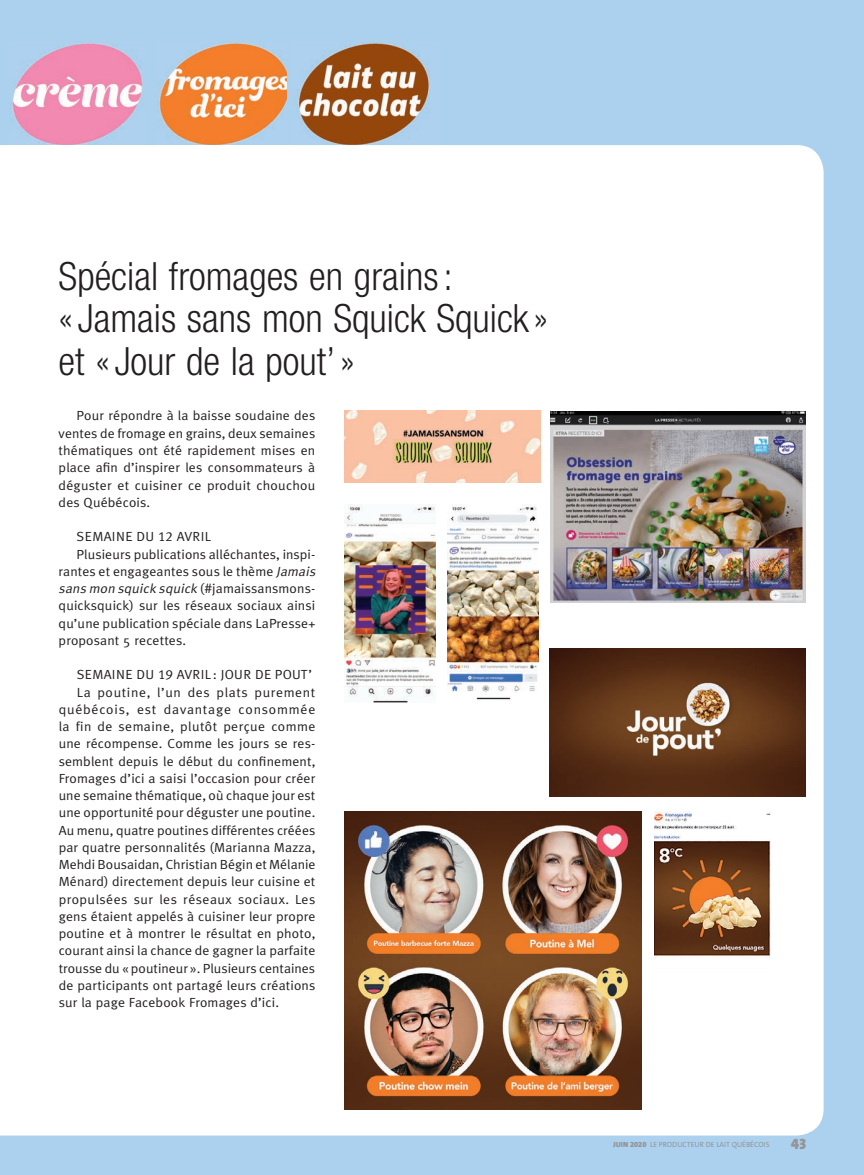
<style>
.page{position:relative;width:864px;height:1175px;background:#acd1ee}
.page>*{position:absolute;margin:0;border:0;box-sizing:border-box;transform-origin:0 0}
.t1{font:300 condensed 39px/42px "Helvetica Neue";color:#231f20}
.t2{font:15px "The Mix Black Caps";color:#939598}
.t3{font:13.2px/17.2px "Meta Plus Normal";letter-spacing:.01em;color:#231f20;text-align:justify;scale:1.05 1}
.t4{font:italic 13.2px "Meta Plus Normal";color:#231f20;scale:1.05 1}
.t5{font:13.2px "Meta Plus Normal";letter-spacing:.035em;color:#231f20;scale:1.05 1}
.t6{font:13.2px "Meta Plus Normal";letter-spacing:.03em;color:#231f20;scale:1.05 1}
.t7{font:13.2px "Meta Plus Normal";letter-spacing:.055em;color:#231f20;scale:1.05 1}
.t8{font:13.2px "Meta Plus Normal";letter-spacing:.045em;color:#231f20;scale:1.05 1}
.t9{font:7.5px "The Sans";color:#939598}
.s1{font-family:"Meta Plus Normal Caps"}
.s2{font-style:italic}
.s3{font-style:normal}
.s4{font-weight:900}
.s5{font-family:"The Sans Black Expert"}
</style>
<div class="page">
<div style="left:0;top:145px;width:823px;height:990px;background:#fff"></div>
<img style="left:10px;top:43px;width:134px;height:105px">
<img style="left:157px;top:43px;width:282px;height:105px">
<img style="left:287px;top:43px;width:4px;height:102px">
<svg style="left:287px;top:145px;width:4px;height:3px"></svg>
<img style="left:344px;top:811px;width:298px;height:298px">
<img style="left:654px;top:811px;width:116px;height:157px">
<img style="left:549px;top:648px;width:257px;height:148px">
<img style="left:344px;top:410px;width:196px;height:73px">
<img style="left:448px;top:504px;width:90px;height:196px">
<img style="left:344px;top:504px;width:91px;height:198px">
<img style="left:550px;top:411px;width:255px;height:192px">
<h1 class="t1" style="left:59px;top:259px;width:491px">Spécial fromages en grains :<br>« Jamais sans mon Squick Squick » et « Jour de la pout’ »</h1>
<p class="t3" style="left:59px;top:407px;width:246px;text-indent:18px">Pour répondre à la baisse soudaine des ventes de fromage en grains, deux semaines thématiques ont été rapidement mises en place afin d’inspirer les consommateurs à déguster et cuisiner ce produit chouchou des Québécois.</p>
<p class="t3" style="left:77px;top:528px;width:130px">SEMAINE DU <span class="s1">12</span> AVRIL</p>
<p class="t3" style="left:77px;top:545px;width:229px">Plusieurs publications alléchantes, inspi-</p>
<p class="t3" style="left:59px;top:562px;width:248px">rantes et engageantes sous le thème <span class="s2">Jamais</span></p>
<p class="t4" style="left:59px;top:581px;width:246px">sans mon squick squick <span class="s3">(#jamaissansmons-</span></p>
<p class="t3" style="left:59px;top:597px;width:246px">quicksquick) sur les réseaux sociaux ainsi</p>
<p class="t3" style="left:59px;top:614px;width:246px">qu’une publication spéciale dans LaPresse+</p>
<p class="t3" style="left:59px;top:631px;width:123px">proposant 5 recettes.</p>
<p class="t3" style="left:77px;top:666px;width:226px">SEMAINE DU <span class="s1">19</span> AVRIL : JOUR DE POUT’</p>
<p class="t8" style="left:77px;top:684px;width:229px">La poutine, l’un des plats purement</p>
<p class="t7" style="left:59px;top:701px;width:246px">québécois, est davantage consommée</p>
<p class="t6" style="left:59px;top:719px;width:246px">la fin de semaine, plutôt perçue comme</p>
<p class="t3" style="left:59px;top:735px;width:246px">une récompense. Comme les jours se res-</p>
<p class="t3" style="left:59px;top:752px;width:246px">semblent depuis le début du confinement,</p>
<p class="t3" style="left:59px;top:769px;width:246px">Fromages d’ici a saisi l’occasion pour créer</p>
<p class="t3" style="left:59px;top:787px;width:246px">une semaine thématique, où chaque jour est</p>
<p class="t3" style="left:59px;top:804px;width:246px">une opportunité pour déguster une poutine.</p>
<p class="t3" style="left:59px;top:821px;width:246px">Au menu, quatre poutines différentes créées</p>
<p class="t3" style="left:59px;top:838px;width:246px">par quatre personnalités (Marianna Mazza,</p>
<p class="t3" style="left:59px;top:856px;width:246px">Mehdi Bousaidan, Christian Bégin et Mélanie</p>
<p class="t3" style="left:59px;top:873px;width:246px">Ménard) directement depuis leur cuisine et</p>
<p class="t5" style="left:59px;top:891px;width:246px">propulsées sur les réseaux sociaux. Les</p>
<p class="t3" style="left:59px;top:908px;width:246px">gens étaient appelés à cuisiner leur propre</p>
<p class="t3" style="left:59px;top:925px;width:246px">poutine et à montrer le résultat en photo,</p>
<p class="t3" style="left:59px;top:942px;width:246px">courant ainsi la chance de gagner la parfaite</p>
<p class="t3" style="left:59px;top:959px;width:246px">trousse du « poutineur ». Plusieurs centaines</p>
<p class="t3" style="left:59px;top:977px;width:246px">de participants ont partagé leurs créations</p>
<p class="t3" style="left:59px;top:994px;width:211px">sur la page Facebook Fromages d’ici.</p>
<p class="t9" style="left:613px;top:1141px;width:158px"><span class="s4">JUIN</span> <span class="s5">2020</span> LE PRODUCTEUR DE LAIT QUÉBÉCOIS</p>
<p class="t2" style="left:791px;top:1138px;width:17px">43</p>
</div>
